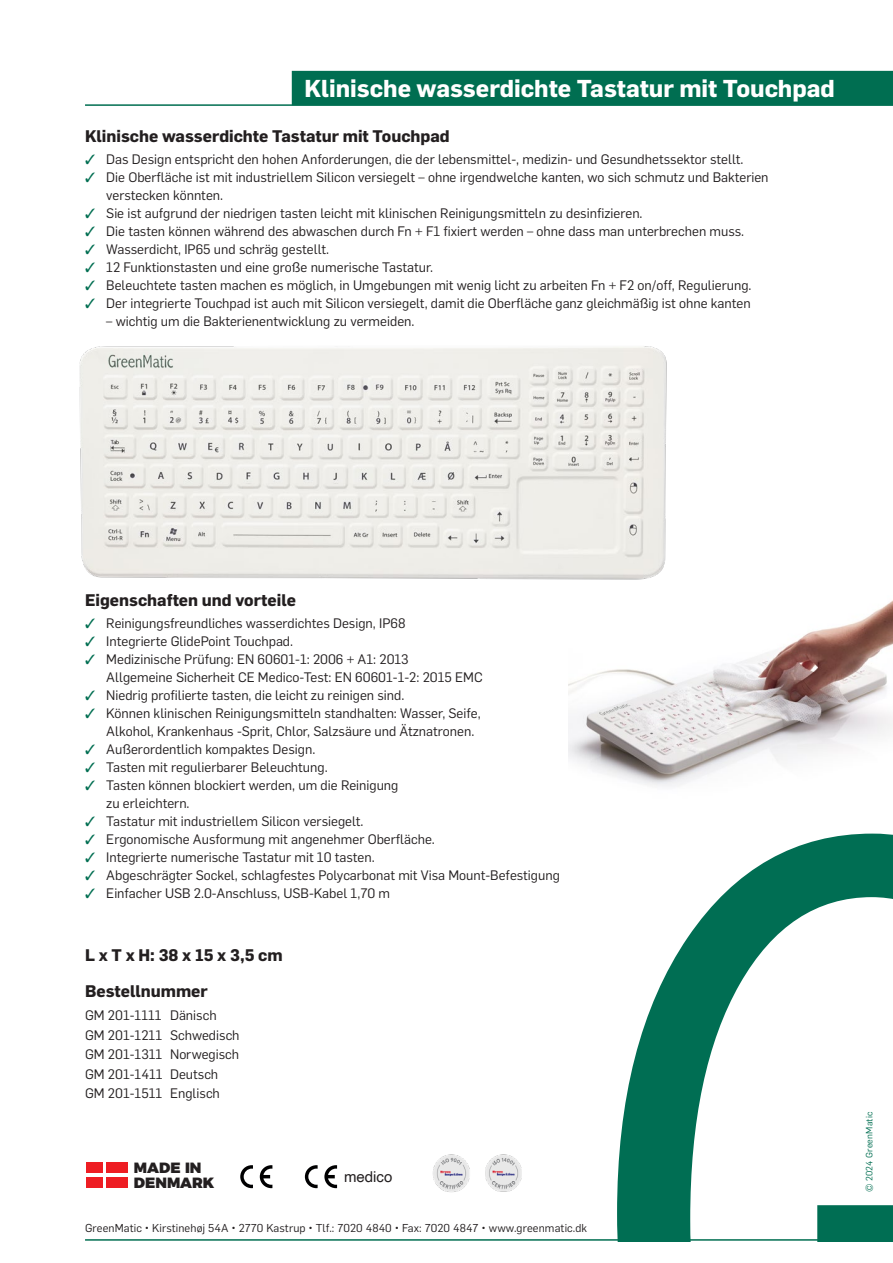
<style>
.page{position:relative;width:893px;height:1263px;background:#fff}
.page>*{position:absolute;margin:0;border:0;box-sizing:border-box;transform-origin:0 0}
.t1{font:700 24px "Flama";color:#fff}
.t2{font:700 16.5px "Flama";color:#231f20}
.t3{font:15px "Helvetica";color:#231f20}
.t4{font:900 14.85px/14.4px "Montserrat";color:#231f20}
.t5{font:13.5px/18px "Flama";color:#231f20}
.t6{font:11.25px "Flama";letter-spacing:.01em;color:#231f20}
.t7{font:9px "Flama";letter-spacing:.02em;color:#006e51}
.s1{color:#006e51}
</style>
<div class="page">
<hr style="left:85px;top:1239px;width:808px;height:2px;background:#006e51">
<hr style="left:85px;top:104px;width:808px;height:2px;background:#006e51">
<div style="left:292px;top:71px;width:601px;height:34px;background:#006e51"></div>
<svg style="left:260px;top:1165px;width:12px;height:23px"></svg>
<svg style="left:240px;top:1165px;width:13px;height:23px"></svg>
<svg style="left:324px;top:1165px;width:13px;height:23px"></svg>
<svg style="left:305px;top:1165px;width:13px;height:23px"></svg>
<div style="left:86px;top:1163px;width:17px;height:10px;background:#ee1d23"></div>
<div style="left:86px;top:1177px;width:17px;height:11px;background:#ee1d23"></div>
<div style="left:106px;top:1163px;width:22px;height:10px;background:#ee1d23"></div>
<div style="left:106px;top:1177px;width:22px;height:11px;background:#ee1d23"></div>
<img style="left:79px;top:346px;width:588px;height:234px">
<img style="left:569px;top:600px;width:324px;height:186px">
<svg style="left:617px;top:833px;width:276px;height:408px"></svg>
<img style="left:433px;top:1154px;width:89px;height:38px">
<h1 class="t1" style="left:305px;top:71px;width:532px">Klinische wasserdichte Tastatur mit Touchpad</h1>
<p class="t2" style="left:85px;top:124px;width:366px">Klinische wasserdichte Tastatur mit Touchpad</p>
<p class="t5" style="left:85px;top:149px;width:660px"><span class="s1">✓</span> Das Design entspricht den hohen Anforderungen, die der lebensmittel-, medizin- und Gesundhetssektor stellt.</p>
<p class="t5" style="left:106px;top:167px;width:664px;text-indent:-21px"><span class="s1">✓</span> Die Oberfläche ist mit industriellem Silicon versiegelt – ohne irgendwelche kanten, wo sich schmutz und Bakterien verstecken könnten.</p>
<p class="t5" style="left:85px;top:203px;width:559px"><span class="s1">✓</span> Sie ist aufgrund der niedrigen tasten leicht mit klinischen Reinigungsmitteln zu desinfizieren.</p>
<p class="t5" style="left:85px;top:221px;width:661px"><span class="s1">✓</span> Die tasten können während des abwaschen durch Fn + F1 fixiert werden – ohne dass man unterbrechen muss.</p>
<p class="t5" style="left:85px;top:239px;width:246px"><span class="s1">✓</span> Wasserdicht, IP65 und schräg gestellt.</p>
<p class="t5" style="left:85px;top:257px;width:350px"><span class="s1">✓</span> 12 Funktionstasten und eine große numerische Tastatur.</p>
<p class="t5" style="left:85px;top:275px;width:668px"><span class="s1">✓</span> Beleuchtete tasten machen es möglich, in Umgebungen mit wenig licht zu arbeiten Fn + F2 on/off, Regulierung.</p>
<p class="t5" style="left:85px;top:293px;width:667px"><span class="s1">✓</span> Der integrierte Touchpad ist auch mit Silicon versiegelt, damit die Oberfläche ganz gleichmäßig ist ohne kanten</p>
<p class="t5" style="left:106px;top:311px;width:310px">– wichtig um die Bakterienentwicklung zu vermeiden.</p>
<p class="t2" style="left:85px;top:588px;width:213px">Eigenschaften und vorteile</p>
<p class="t5" style="left:85px;top:613px;width:322px"><span class="s1">✓</span> Reinigungsfreundliches wasserdichtes Design, IP68</p>
<p class="t5" style="left:85px;top:631px;width:210px"><span class="s1">✓</span> Integrierte GlidePoint Touchpad.</p>
<p class="t5" style="left:106px;top:649px;width:378px;text-indent:-21px"><span class="s1">✓</span> Medizinische Prüfung: EN 60601-1: 2006 + A1: 2013<br>Allgemeine Sicherheit CE Medico-Test: EN 60601-1-2: 2015 EMC</p>
<p class="t5" style="left:85px;top:685px;width:321px"><span class="s1">✓</span> Niedrig profilierte tasten, die leicht zu reinigen sind.</p>
<p class="t5" style="left:106px;top:703px;width:376px;text-indent:-21px"><span class="s1">✓</span> Können klinischen Reinigungsmitteln standhalten: Wasser, Seife,<br>Alkohol, Krankenhaus -Sprit, Chlor, Salzsäure und Ätznatronen.</p>
<p class="t5" style="left:85px;top:739px;width:232px"><span class="s1">✓</span> Außerordentlich kompaktes Design.</p>
<p class="t5" style="left:85px;top:757px;width:244px"><span class="s1">✓</span> Tasten mit regulierbarer Beleuchtung.</p>
<p class="t5" style="left:106px;top:775px;width:294px;text-indent:-21px"><span class="s1">✓</span> Tasten können blockiert werden, um die Reinigung zu erleichtern.</p>
<p class="t5" style="left:85px;top:811px;width:280px"><span class="s1">✓</span> Tastatur mit industriellem Silicon versiegelt.</p>
<p class="t5" style="left:85px;top:829px;width:351px"><span class="s1">✓</span> Ergonomische Ausformung mit angenehmer Oberfläche.</p>
<p class="t5" style="left:85px;top:847px;width:291px"><span class="s1">✓</span> Integrierte numerische Tastatur mit 10 tasten.</p>
<p class="t5" style="left:85px;top:865px;width:476px"><span class="s1">✓</span> Abgeschrägter Sockel, schlagfestes Polycarbonat mit Visa Mount-Befestigung</p>
<p class="t5" style="left:85px;top:883px;width:307px"><span class="s1">✓</span> Einfacher USB 2.0-Anschluss, USB-Kabel 1,70 m</p>
<p class="t2" style="left:85px;top:943px;width:199px">L x T x H: 38 x 15 x 3,5 cm</p>
<p class="t2" style="left:85px;top:979px;width:124px">Bestellnummer</p>
<p class="t5" style="left:85px;top:1005px;width:156px;line-height:19.5px">GM 201-1111 Dänisch<br>GM 201-1211 Schwedisch<br>GM 201-1311 Norwegisch<br>GM 201-1411 Deutsch<br>GM 201-1511 Englisch</p>
<p class="t4" style="left:134px;top:1159px;width:82px">MADE IN<br>DENMARK</p>
<p class="t3" style="left:344px;top:1165px;width:50px">medico</p>
<p class="t6" style="left:85px;top:1221px;width:504px">GreenMatic • Kirstinehøj 54A • 2770 Kastrup • Tlf.: 7020 4840 • Fax: 7020 4847 • www.greenmatic.dk</p>
<p class="t7" style="left:863px;top:1192px;width:82px;rotate:-90deg">© 2024 GreenMatic</p>
</div>
